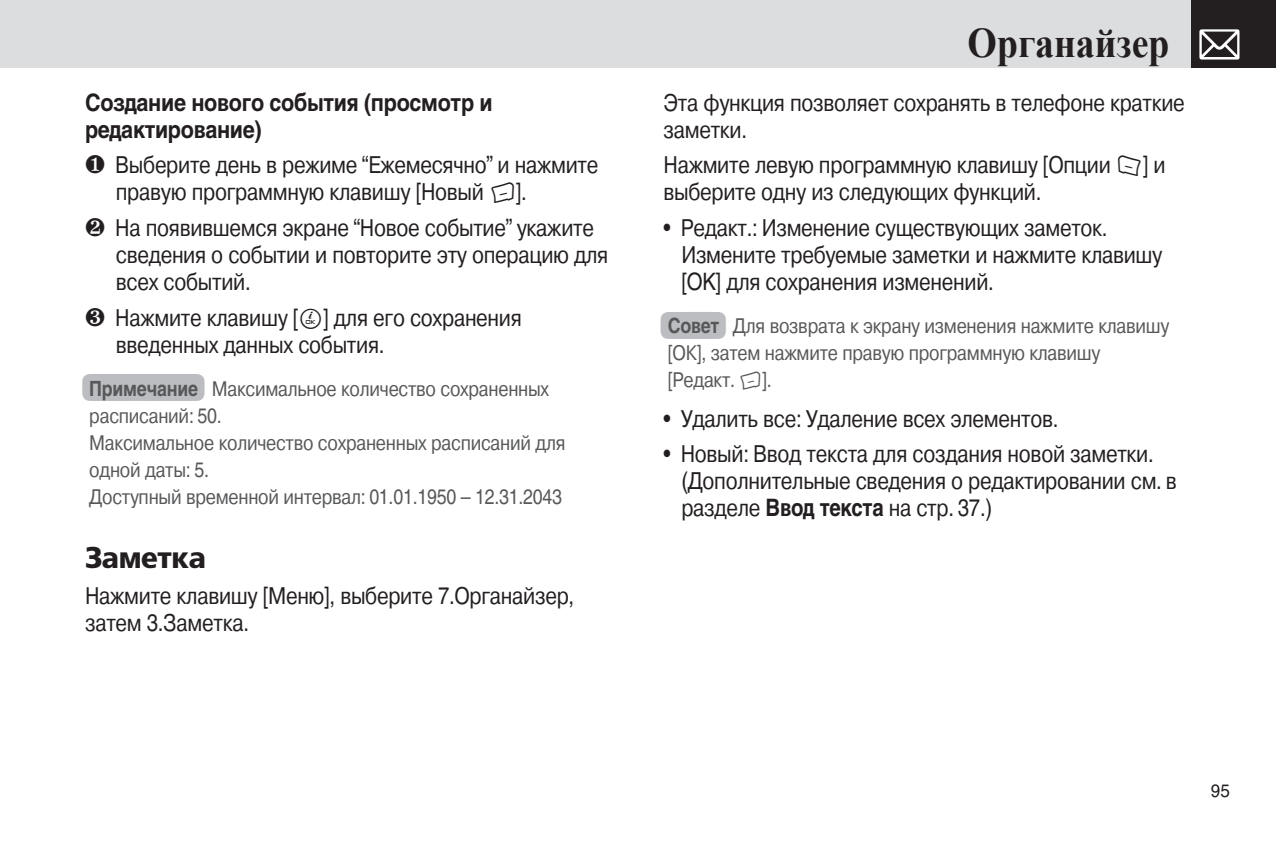
<style>
.page{position:relative;width:1276px;height:851px;background:#fff}
.page>*{position:absolute;margin:0;border:0;box-sizing:border-box;transform-origin:0 0}
.t1{font:700 42px "Times New Roman";color:#231f20;scale:.9 1}
.t2{font:900 30px "Unicode Frutiger";letter-spacing:-.015em;color:#231f20;scale:.95 1}
.t3{font:24px/27px "Hercules";letter-spacing:-.015em;color:#231f20;scale:.85 1}
.t4{font:700 24px/27px "Hercules";letter-spacing:-.015em;color:#231f20;scale:.9 1}
.t5{font:21px/27px "Hercules";letter-spacing:-.015em;color:#57585a;scale:.85 1}
.t6{font:700 21px "Hercules";letter-spacing:-.015em;color:#57585a;scale:.85 1}
.t7{font:18px "Hercules";color:#231f20;scale:.95 1}
.s1{font-family:"PG1600 Russia Keypad"}
.s2{font-family:"Bar Linefor Note";font-weight:400;font-size:27px;color:#bcbdc0}
.s3{font-family:"Bar Linefor Note";font-size:27px;color:#bcbdc0}
.s4{font-weight:700}
</style>
<div class="page">
<div style="left:0;top:0;width:1276px;height:68px;background:#dcdddf"></div>
<div style="left:1191px;top:0;width:85px;height:68px;background:#231f20"></div>
<svg style="left:1199px;top:29px;width:40px;height:31px"></svg>
<p class="t4" style="left:85px;top:89px;width:454px">Создание нового события (просмотр и редактирование)</p>
<p class="t3" style="left:116px;top:151px;width:569px;text-indent:-31px">❶ Выберите день в режиме “Ежемесячно” и нажмите правую программную клавишу [Новый <span class="s1">&gt;</span>].</p>
<p class="t3" style="left:116px;top:214px;width:581px;text-indent:-31px">❷ На появившемся экране “Новое событие” укажите сведения о событии и повторите эту операцию для всех событий.</p>
<p class="t3" style="left:116px;top:303px;width:479px;text-indent:-31px">❸ Нажмите клавишу [<span class="s1">O</span>] для его сохранения введенных данных события.</p>
<p class="t6" style="left:85px;top:374px;width:134px"><span class="s2">(</span>Примечание</p>
<p class="t5" style="left:89px;top:374px;width:561px;text-indent:8px"><span class="s3">|||||||||||||)</span> Максимальное количество сохраненных расписаний: 50.<br>Максимальное количество сохраненных расписаний для одной даты: 5.<br>Доступный временной интервал: 01.01.1950 – 12.31.2043</p>
<p class="t2" style="left:85px;top:539px;width:129px">Заметка</p>
<p class="t3" style="left:85px;top:581px;width:577px">Нажмите клавишу [Меню], выберите 7.Органайзер, затем 3.Заметка.</p>
<h1 class="t1" style="left:967px;top:14px;width:226px">Органайзер</h1>
<p class="t3" style="left:663px;top:89px;width:615px">Эта функция позволяет сохранять в телефоне краткие заметки.</p>
<p class="t3" style="left:663px;top:151px;width:592px">Нажмите левую программную клавишу [Опции <span class="s1">&lt;</span>] и выберите одну из следующих функций.</p>
<p class="t3" style="left:681px;top:214px;width:567px;text-indent:-18px">• Редакт.: Изменение существующих заметок.<br>Измените требуемые заметки и нажмите клавишу [OK] для сохранения изменений.</p>
<p class="t6" style="left:663px;top:312px;width:67px"><span class="s2">(</span>Совет</p>
<p class="t5" style="left:668px;top:312px;width:591px;text-indent:8px"><span class="s3">|||||)</span> Для возврата к экрану изменения нажмите клавишу [ОК], затем нажмите правую программную клавишу [Редакт. <span class="s1">&gt;</span>].</p>
<p class="t3" style="left:663px;top:405px;width:466px">• Удалить все: Удаление всех элементов.</p>
<p class="t3" style="left:681px;top:440px;width:584px;text-indent:-18px">• Новый: Ввод текста для создания новой заметки. (Дополнительные сведения о редактировании см. в разделе <span class="s4">Ввод текста</span> на стр. 37.)</p>
<p class="t7" style="left:1211px;top:778px;width:22px">95</p>
</div>
